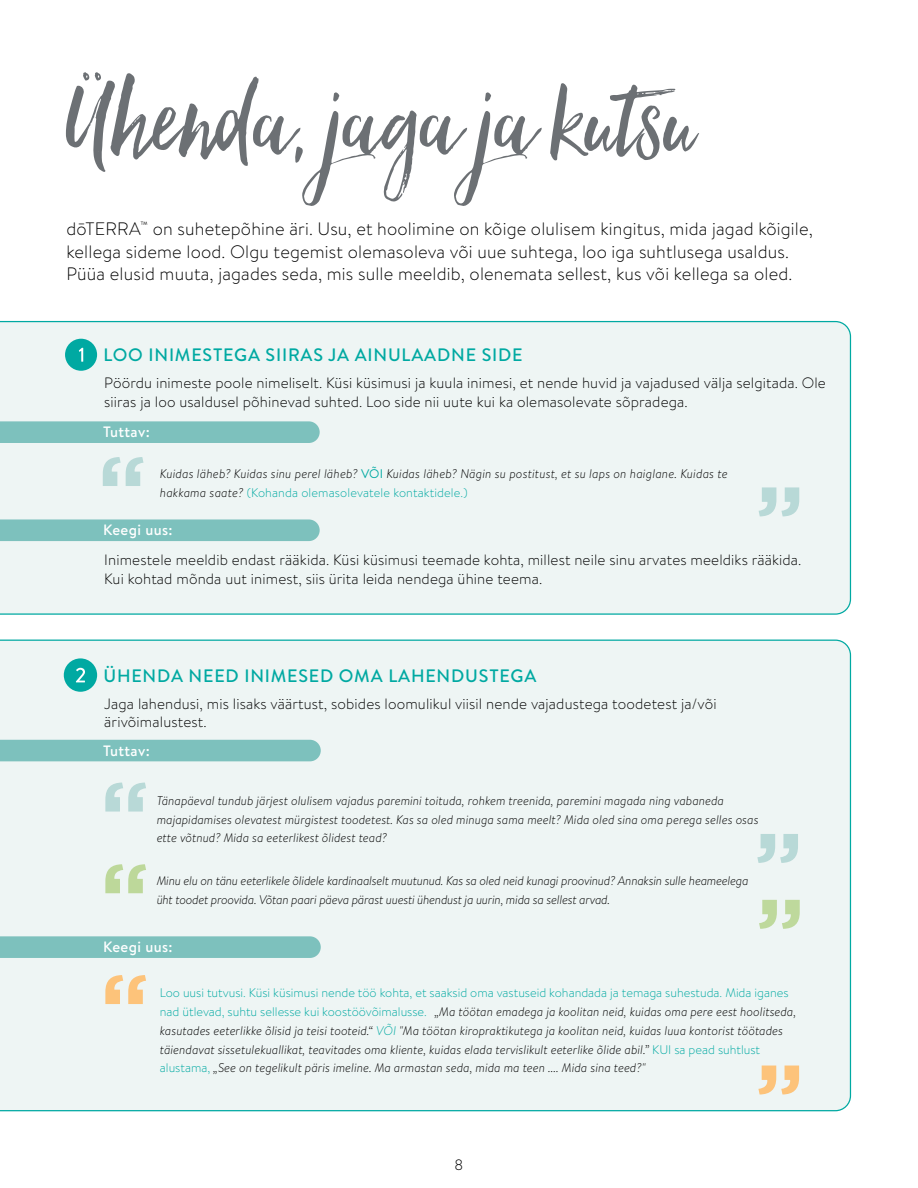
<style>
.page{position:relative;width:918px;height:1188px;background:#fff}
.page>*{position:absolute;margin:0;border:0;box-sizing:border-box;transform-origin:0 0}
.t1{font:132px "Hello Beautiful";color:#6c7074}
.t2{font:700 90px "Gotham";color:#b8d9d7}
.t3{font:700 90px "Gotham";color:#fdc37a}
.t4{font:700 90px "Gotham";color:#bdd89a}
.t5{font:700 90px "Gotham";color:#bed99c}
.t6{font:300 18px/22.5px "Brandon Text";letter-spacing:.01em;color:#000}
.t7{font:500 18px "Brandon Text";letter-spacing:.045em;color:#00a9a2}
.t8{font:300 15px/18.8px "Brandon Text";letter-spacing:.01em;color:#000}
.t9{font:500 15px "Brandon Text";letter-spacing:.025em;color:#fff}
.t10{font:300 15px "Gotham Narrow";color:#000}
.t11{font:italic 300 12.45px/18.8px "Brandon Text";color:#000}
.t12{font:italic 300 12.45px/18.8px "Brandon Text";letter-spacing:-.02em;color:#000}
.s1{font-weight:400;font-style:normal;color:#00a9a2}
.s2{font-style:normal;color:#00a9a2}
.s3{color:#00a9a2}
</style>
<div class="page">
<div style="left:0;top:640px;width:851px;height:471px;background:#eef5f4"></div>
<div style="left:0;top:321px;width:851px;height:294px;background:#eef5f4"></div>
<div style="left:65px;top:339px;width:32px;height:32px;background:#00a9a2;border-radius:50%"></div>
<svg style="left:79px;top:348px;width:4px;height:14px"></svg>
<div style="left:64px;top:658px;width:33px;height:34px;background:#00a9a2;border-radius:50%"></div>
<svg style="left:76px;top:668px;width:9px;height:14px"></svg>
<div style="left:0;top:421px;width:320px;height:22px;background:#7dc1bd"></div>
<div style="left:0;top:740px;width:321px;height:21px;background:#7dc1bd"></div>
<div style="left:0;top:519px;width:320px;height:22px;background:#7dc1bd"></div>
<div style="left:0;top:936px;width:321px;height:22px;background:#7dc1bd"></div>
<h1 class="t1" style="left:65px;top:46px;width:632px">Ühenda, jaga ja kutsu</h1>
<p class="t6" style="left:66px;top:217px;width:748px">dōTERRA<sup>™</sup> on suhetepõhine äri. Usu, et hoolimine on kõige olulisem kingitus, mida jagad kõigile, kellega sideme lood. Olgu tegemist olemasoleva või uue suhtega, loo iga suhtlusega usaldus.<br>Püüa elusid muuta, jagades seda, mis sulle meeldib, olenemata sellest, kus või kellega sa oled.</p>
<h3 class="t7" style="left:103px;top:342px;width:421px">LOO INIMESTEGA SIIRAS JA AINULAADNE SIDE</h3>
<p class="t8" style="left:104px;top:373px;width:723px">Pöördu inimeste poole nimeliselt. Küsi küsimusi ja kuula inimesi, et nende huvid ja vajadused välja selgitada. Ole siiras ja loo usaldusel põhinevad suhted. Loo side nii uute kui ka olemasolevate sõpradega.</p>
<p class="t9" style="left:103px;top:422px;width:48px">Tuttav:</p>
<h2 class="t2" style="left:98px;top:429px;width:50px">“</h2>
<p class="t11" style="left:160px;top:464px;width:569px">Kuidas läheb? Kuidas sinu perel läheb? <span class="s1">VÕI</span> Kuidas läheb? Nägin su postitust, et su laps on haiglane. Kuidas te hakkama saate? <span class="s2">(Kohanda olemasolevatele kontaktidele.)</span></p>
<p class="t9" style="left:103px;top:520px;width:71px">Keegi uus:</p>
<h2 class="t2" style="left:756px;top:459px;width:50px">”</h2>
<p class="t8" style="left:104px;top:550px;width:699px">Inimestele meeldib endast rääkida. Küsi küsimusi teemade kohta, millest neile sinu arvates meeldiks rääkida.<br>Kui kohtad mõnda uut inimest, siis ürita leida nendega ühine teema.</p>
<h3 class="t7" style="left:103px;top:663px;width:435px">ÜHENDA NEED INIMESED OMA LAHENDUSTEGA</h3>
<p class="t8" style="left:104px;top:693px;width:614px">Jaga lahendusi, mis lisaks väärtust, sobides loomulikul viisil nende vajadustega toodetest ja/või ärivõimalustest.</p>
<p class="t9" style="left:103px;top:740px;width:48px">Tuttav:</p>
<h2 class="t2" style="left:100px;top:754px;width:50px">“</h2>
<h2 class="t4" style="left:100px;top:836px;width:50px">“</h2>
<p class="t11" style="left:157px;top:791px;width:603px">Tänapäeval tundub järjest olulisem vajadus paremini toituda, rohkem treenida, paremini magada ning vabaneda majapidamises olevatest mürgistest toodetest. Kas sa oled minuga sama meelt? Mida oled sina oma perega selles osas ette võtnud? Mida sa eeterlikest õlidest tead?</p>
<p class="t12" style="left:157px;top:871px;width:593px">Minu elu on tänu eeterlikele õlidele kardinaalselt muutunud. Kas sa oled neid kunagi proovinud? Annaksin sulle heameelega üht toodet proovida. Võtan paari päeva pärast uuesti ühendust ja uurin, mida sa sellest arvad.</p>
<h2 class="t2" style="left:755px;top:805px;width:50px">”</h2>
<h2 class="t5" style="left:756px;top:871px;width:50px">”</h2>
<p class="t9" style="left:103px;top:937px;width:71px">Keegi uus:</p>
<h2 class="t3" style="left:100px;top:947px;width:50px">“</h2>
<p class="t11" style="left:160px;top:983px;width:638px"><span class="s2">Loo uusi tutvusi. Küsi küsimusi nende töö kohta, et saaksid oma vastuseid kohandada ja temaga suhestuda. Mida iganes nad ütlevad, suhtu sellesse kui koostöövõimalusse.</span> „Ma töötan emadega ja koolitan neid, kuidas oma pere eest hoolitseda, kasutades eeterlikke õlisid ja teisi tooteid.“ <span class="s3">VÕI</span> "Ma töötan kiropraktikutega ja koolitan neid, kuidas luua kontorist töötades täiendavat sissetulekuallikat, teavitades oma kliente, kuidas elada tervislikult eeterlike õlide abil.” <span class="s2">KUI sa pead suhtlust alustama,</span> „See on tegelikult päris imeline. Ma armastan seda, mida ma teen .... Mida sina teed?"</p>
<h2 class="t3" style="left:756px;top:1037px;width:50px">”</h2>
<p class="t10" style="left:455px;top:1155px;width:10px">8</p>
</div>
